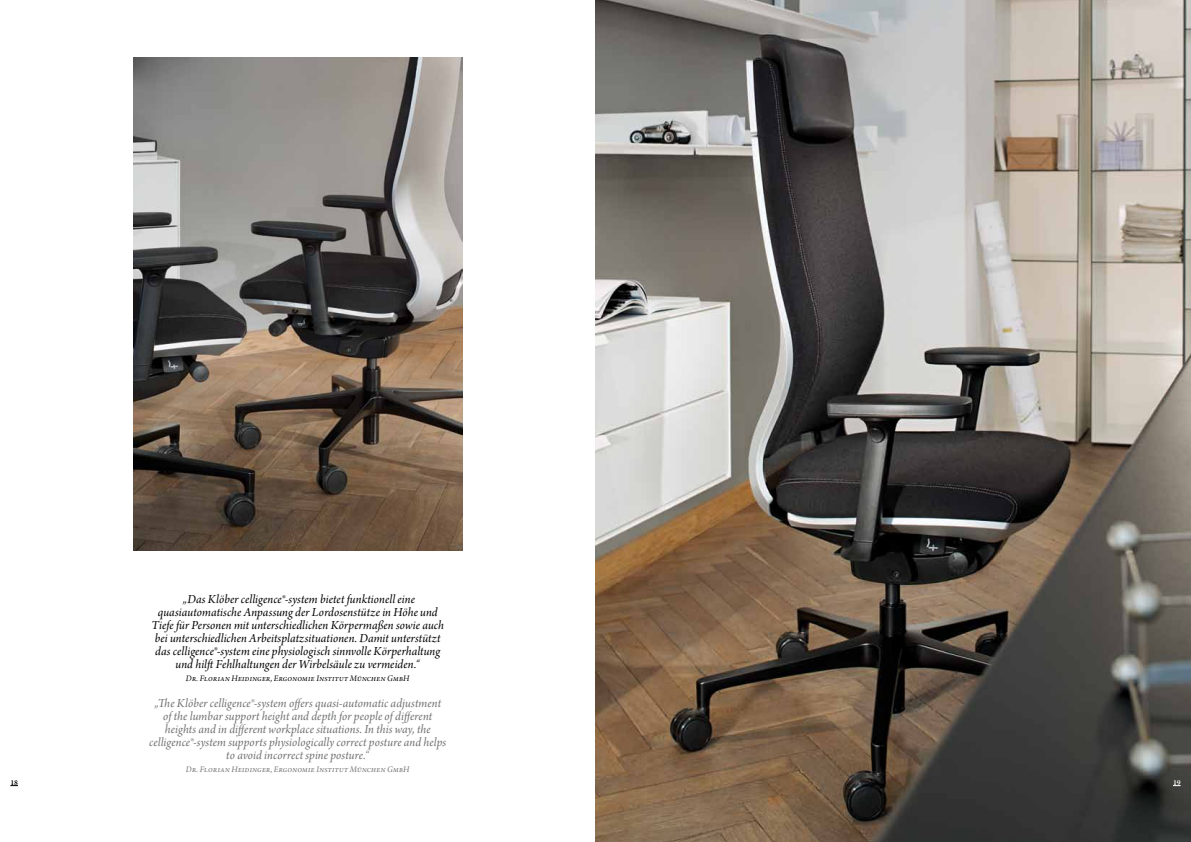
<style>
.page{position:relative;width:1191px;height:842px;background:#fff}
.page>*{position:absolute;margin:0;border:0;box-sizing:border-box;transform-origin:0 0}
.t1{font:13px/13px "Arno Pro Italic Subhead";color:#000;text-align:center}
.t2{font:13px/13px "Arno Pro Italic Subhead";color:#707172;text-align:center}
.t3{font:9px "Arno Pro Italic Subhead";letter-spacing:.03em;color:#000}
.t4{font:9px "Arno Pro Italic Subhead";letter-spacing:.03em;color:#707172}
.t5{font:8px "Arno Pro Smbd Subhead";color:#000}
.t6{font:8px "Arno Pro Smbd Subhead";color:#fff}
</style>
<div class="page">
<img style="left:595px;top:0;width:596px;height:842px">
<img style="left:133px;top:58px;width:329px;height:493px">
<p class="t1" style="left:151px;top:593px;width:294px">„Das Klöber celligence®-system bietet funktionell eine quasiautomatische Anpassung der Lordosenstütze in Höhe und Tiefe für Personen mit unterschiedlichen Körpermaßen sowie auch bei unterschiedlichen Arbeitsplatzsituationen. Damit unterstützt das celligence®-system eine physiologisch sinnvolle Körperhaltung und hilft Fehlhaltungen der Wirbelsäule zu vermeiden.“</p>
<p class="t3" style="left:186px;top:673px;width:225px">Dr. Florian Heidinger, Ergonomie Institut München GmbH</p>
<p class="t2" style="left:149px;top:697px;width:299px">„The Klöber celligence®-system offers quasi-automatic adjustment of the lumbar support height and depth for people of different heights and in different workplace situations. In this way, the celligence®-system supports physiologically correct posture and helps to avoid incorrect spine posture.“</p>
<p class="t4" style="left:186px;top:764px;width:225px">Dr. Florian Heidinger, Ergonomie Institut München GmbH</p>
<p class="t5" style="left:10px;top:778px;width:9px">18</p>
<p class="t6" style="left:1173px;top:778px;width:9px">19</p>
</div>
